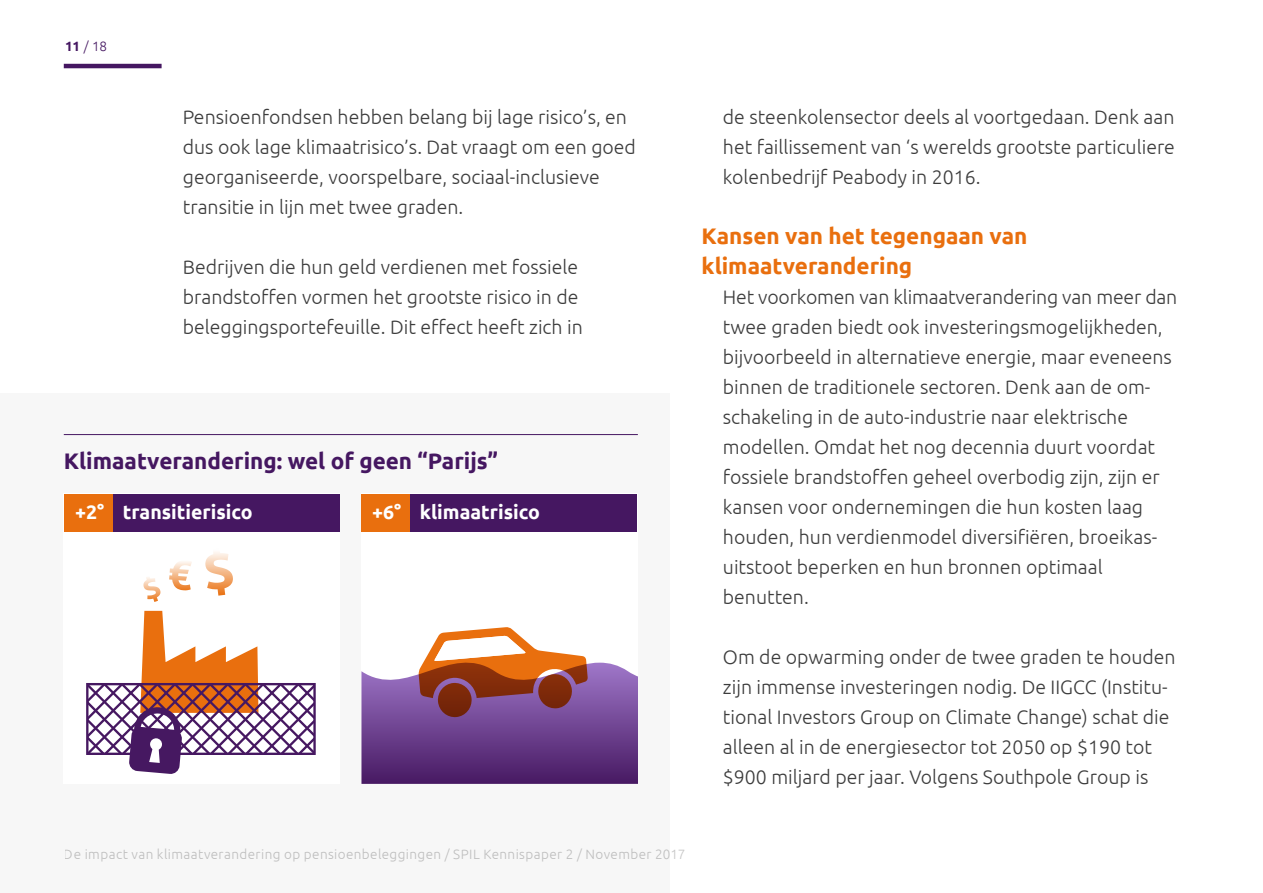
<style>
.page{position:relative;width:1263px;height:893px;background:#fff}
.page>*{position:absolute;margin:0;border:0;box-sizing:border-box;transform-origin:0 0}
.t1{font:700 22.5px/30px "Ubuntu";color:#e96f0e}
.t2{font:700 22.5px "Ubuntu";color:#451761}
.t3{font:300 19.5px/30px "Ubuntu";color:#3c3c3c}
.t4{font:700 19.5px "Ubuntu";color:#fff}
.t5{font:300 13.5px "Ubuntu";letter-spacing:.03em;color:#c5c5c5}
.t6{font:300 13.5px "Ubuntu";color:#451761}
.s1{font-weight:700}
</style>
<div class="page">
<hr style="left:64px;top:64px;width:98px;height:4px;background:#451761">
<div style="left:0;top:394px;width:670px;height:499px;background:#f7f7f7"></div>
<hr style="left:64px;top:434px;width:574px;height:1px;background:#451761">
<div style="left:64px;top:493px;width:276px;height:291px;background:#fff"></div>
<svg style="left:143px;top:577px;width:17px;height:25px"></svg>
<svg style="left:205px;top:552px;width:28px;height:44px"></svg>
<svg style="left:169px;top:561px;width:23px;height:29px"></svg>
<svg style="left:87px;top:611px;width:228px;height:163px"></svg>
<div style="left:150px;top:738px;width:12px;height:12px;background:#fff;border-radius:50%"></div>
<div style="left:361px;top:496px;width:277px;height:288px;background:#fff"></div>
<svg style="left:361px;top:627px;width:277px;height:157px"></svg>
<div style="left:65px;top:494px;width:275px;height:37px;background:#451761"></div>
<div style="left:361px;top:494px;width:276px;height:37px;background:#451761"></div>
<div style="left:65px;top:494px;width:48px;height:37px;background:#e96f0e"></div>
<div style="left:361px;top:494px;width:49px;height:37px;background:#e96f0e"></div>
<p class="t6" style="left:65px;top:38px;width:43px"><span class="s1">11</span> / 18</p>
<p class="t3" style="left:183px;top:101px;width:455px">Pensioenfondsen hebben belang bij lage risico’s, en dus ook lage klimaatrisico’s. Dat vraagt om een goed georganiseerde, voorspelbare, sociaal-inclusieve transitie in lijn met twee graden.</p>
<p class="t3" style="left:183px;top:251px;width:401px">Bedrijven die hun geld verdienen met fossiele brandstoffen vormen het grootste risico in de beleggingsportefeuille. Dit effect heeft zich in</p>
<p class="t2" style="left:64px;top:447px;width:436px">Klimaatverandering: wel of geen “Parijs”</p>
<p class="t4" style="left:75px;top:500px;width:179px">+2° transitierisico</p>
<p class="t4" style="left:372px;top:500px;width:169px">+6° klimaatrisico</p>
<p class="t3" style="left:723px;top:101px;width:454px;text-align:justify">de steenkolensector deels al voortgedaan. Denk aan het faillissement van ‘s werelds grootste particuliere kolenbedrijf Peabody in 2016.</p>
<p class="t1" style="left:702px;top:220px;width:327px">Kansen van het tegengaan van klimaatverandering</p>
<p class="t3" style="left:723px;top:281px;width:456px">Het voorkomen van klimaatverandering van meer dan twee graden biedt ook investeringsmogelijkheden, bijvoorbeeld in alternatieve energie, maar eveneens binnen de traditionele sectoren. Denk aan de om&shy;schakeling in de auto-industrie naar elektrische modellen. Omdat het nog decennia duurt voordat fossiele brandstoffen geheel overbodig zijn, zijn er kansen voor ondernemingen die hun kosten laag houden, hun verdienmodel diversifiëren, broeikas&shy;uitstoot beperken en hun bronnen optimaal benutten.</p>
<p class="t3" style="left:723px;top:641px;width:454px">Om de opwarming onder de twee graden te houden zijn immense investeringen nodig. De IIGCC (Institu&shy;tional Investors Group on Climate Change) schat die alleen al in de energiesector tot 2050 op $190 tot $900 miljard per jaar. Volgens Southpole Group is</p>
<p class="t5" style="left:64px;top:846px;width:623px">De impact van klimaatverandering op pensioenbeleggingen / SPIL Kennispaper 2 / November 2017</p>
</div>
